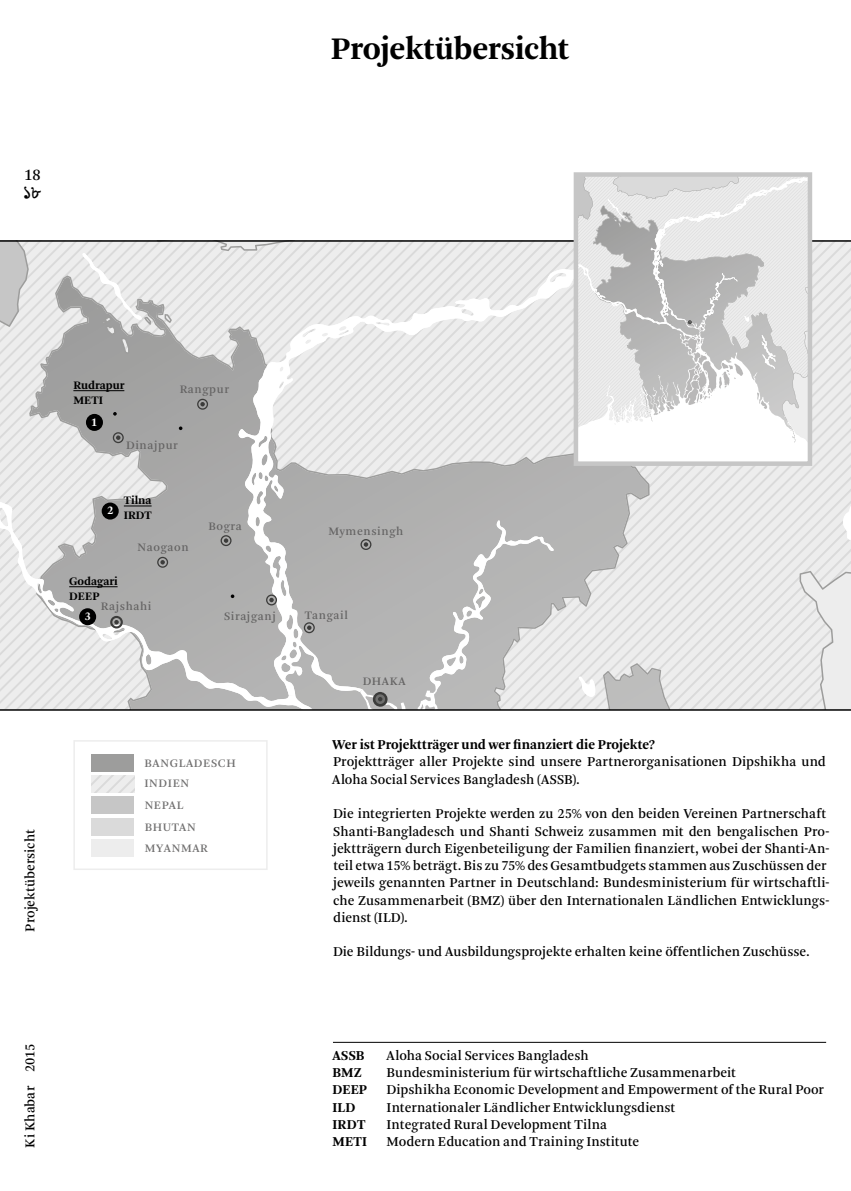
<style>
.page{position:relative;width:851px;height:1191px;background:#fff}
.page>*{position:absolute;margin:0;border:0;box-sizing:border-box;transform-origin:0 0}
.t1{font:700 33px "Arnhem";letter-spacing:-.015em;color:#000}
.t2{font:21px "Bangla MN";color:#000}
.t3{font:16.5px "Arnhem";color:#000}
.t4{font:14.25px/17.2px "Arnhem";color:#000}
.t5{font:700 14.25px "Arnhem";letter-spacing:.005em;color:#000}
.t6{font:12px "Arnhem";letter-spacing:.05em;color:#646363}
.t7{font:12px/21.1px "Arnhem";letter-spacing:.05em;color:#706f6f}
.t8{font:700 12px/15px "Arnhem";color:#000}
.t9{font:700 12px "Arnhem";color:#fff}
</style>
<div class="page">
<div style="left:73px;top:740px;width:194px;height:130px;border:2px solid #ededed"></div>
<svg style="left:757px;top:696px;width:93px;height:13px"></svg>
<svg style="left:29px;top:275px;width:728px;height:434px;background:#bbbbba"></svg>
<svg style="left:0;top:242px;width:29px;height:85px;background:#ccc"></svg>
<svg style="left:0;top:481px;width:328px;height:228px;background:#cdcdcd"></svg>
<svg style="left:0;top:506px;width:312px;height:203px;background:#c7c7c7"></svg>
<svg style="left:576px;top:696px;width:21px;height:1px"></svg>
<svg style="left:82px;top:242px;width:156px;height:112px;background:#d8d8d8"></svg>
<svg style="left:238px;top:242px;width:612px;height:454px;background:#e0e0e0"></svg>
<svg style="left:238px;top:242px;width:356px;height:417px;background:#d1d1d1"></svg>
<svg style="left:231px;top:594px;width:3px;height:4px"></svg>
<svg style="left:179px;top:426px;width:3px;height:4px"></svg>
<svg style="left:113px;top:412px;width:4px;height:3px"></svg>
<svg style="left:220px;top:535px;width:11px;height:11px"></svg>
<svg style="left:372px;top:691px;width:16px;height:16px"></svg>
<svg style="left:365px;top:694px;width:32px;height:15px"></svg>
<svg style="left:304px;top:622px;width:11px;height:11px"></svg>
<svg style="left:266px;top:594px;width:11px;height:11px"></svg>
<svg style="left:157px;top:557px;width:11px;height:11px"></svg>
<svg style="left:113px;top:432px;width:11px;height:11px"></svg>
<svg style="left:110px;top:616px;width:13px;height:12px"></svg>
<svg style="left:360px;top:539px;width:11px;height:11px"></svg>
<svg style="left:197px;top:399px;width:11px;height:11px"></svg>
<hr style="left:0;top:709px;width:850px;height:1px;background:#000">
<svg style="left:91px;top:775px;width:43px;height:17px"></svg>
<div style="left:91px;top:755px;width:43px;height:17px;background:#9d9d9c"></div>
<div style="left:91px;top:797px;width:43px;height:17px;background:#c6c6c6"></div>
<div style="left:91px;top:818px;width:43px;height:17px;background:#dadada"></div>
<div style="left:91px;top:839px;width:43px;height:17px;background:#ededed"></div>
<hr style="left:73px;top:390px;width:51px;height:1px;background:#000">
<svg style="left:124px;top:506px;width:28px;height:1px"></svg>
<hr style="left:0;top:240px;width:850px;height:2px;background:#000">
<hr style="left:69px;top:586px;width:49px;height:1px;background:#000">
<svg style="left:578px;top:177px;width:229px;height:280px"></svg>
<div style="left:573px;top:172px;width:239px;height:294px;border:4px solid #c6c6c6"></div>
<div style="left:86px;top:414px;width:17px;height:17px;background:#000;border-radius:50%"></div>
<div style="left:102px;top:502px;width:17px;height:17px;background:#000;border-radius:50%"></div>
<div style="left:79px;top:608px;width:17px;height:17px;background:#000;border-radius:50%"></div>
<hr style="left:333px;top:1042px;width:493px;height:1px;background:#000">
<p class="t3" style="left:24px;top:165px;width:18px">18</p>
<h2 class="t2" style="left:24px;top:177px;width:19px">১৮</h2>
<h1 class="t1" style="left:331px;top:30px;width:240px">Projektübersicht</h1>
<p class="t4" style="left:22px;top:931px;width:104px;rotate:-90deg">Projektübersicht</p>
<p class="t8" style="left:73px;top:378px;width:52px">Rudrapur<br>METI</p>
<p class="t9" style="left:91px;top:415px;width:8px">1</p>
<p class="t6" style="left:180px;top:382px;width:51px">Rangpur</p>
<p class="t6" style="left:126px;top:438px;width:53px">Dinajpur</p>
<p class="t9" style="left:107px;top:504px;width:8px">2</p>
<p class="t8" style="left:124px;top:493px;width:29px">Tilna<br>IRDT</p>
<p class="t6" style="left:138px;top:541px;width:52px">Naogaon</p>
<p class="t8" style="left:69px;top:574px;width:50px">Godagari<br>DEEP</p>
<p class="t6" style="left:101px;top:599px;width:52px">Rajshahi</p>
<p class="t9" style="left:84px;top:610px;width:8px">3</p>
<p class="t6" style="left:208px;top:519px;width:35px">Bogra</p>
<p class="t6" style="left:328px;top:524px;width:76px">Mymensingh</p>
<p class="t6" style="left:224px;top:610px;width:53px">Sirajganj</p>
<p class="t6" style="left:305px;top:608px;width:45px">Tangail</p>
<p class="t6" style="left:363px;top:675px;width:44px">DHAKA</p>
<p class="t5" style="left:332px;top:736px;width:324px">Wer ist Projektträger und wer finanziert die Projekte?</p>
<p class="t7" style="left:144px;top:752px;width:93px">BANGLADESCH</p>
<p class="t7" style="left:145px;top:795px;width:65px">NEPAL<br>BHUTAN<br>MYANMAR</p>
<p class="t7" style="left:144px;top:773px;width:46px">INDIEN</p>
<p class="t4" style="left:332px;top:753px;width:495px">Projektträger aller Projekte sind unsere Partnerorganisationen Dipshikha und<br>Aloha Social Services Bangladesh (ASSB).</p>
<p class="t4" style="left:333px;top:805px;width:497px">Die integrierten Projekte werden zu 25% von den beiden Vereinen Partnerschaft Shanti-Bangladesch und Shanti Schweiz zusammen mit den bengalischen Pro&shy;jektträgern durch Eigenbeteiligung der Familien finanziert, wobei der Shanti-An&shy;teil etwa 15% beträgt. Bis zu 75% des Gesamtbudgets stammen aus Zuschüssen der jeweils genannten Partner in Deutschland: Bundesministerium für wirtschaftli&shy;che Zusammenarbeit (BMZ) über den Internationalen Ländlichen Entwicklungs&shy;dienst (ILD).</p>
<p class="t4" style="left:333px;top:943px;width:478px">Die Bildungs- und Ausbildungsprojekte erhalten keine öffentlichen Zuschüsse.</p>
<p class="t4" style="left:22px;top:1147px;width:106px;rotate:-90deg">Ki Khabar 2015</p>
<p class="t5" style="left:332px;top:1047px;width:34px">ASSB</p>
<p class="t4" style="left:386px;top:1047px;width:203px">Aloha Social Services Bangladesh</p>
<p class="t5" style="left:332px;top:1064px;width:30px">BMZ</p>
<p class="t4" style="left:386px;top:1064px;width:350px">Bundesministerium für wirtschaftliche Zusammenarbeit</p>
<p class="t5" style="left:332px;top:1081px;width:36px">DEEP</p>
<p class="t4" style="left:386px;top:1081px;width:438px">Dipshikha Economic Development and Empowerment of the Rural Poor</p>
<p class="t5" style="left:332px;top:1099px;width:24px">ILD</p>
<p class="t4" style="left:386px;top:1098px;width:290px">Internationaler Ländlicher Entwicklungsdienst</p>
<p class="t5" style="left:332px;top:1116px;width:34px">IRDT</p>
<p class="t4" style="left:386px;top:1116px;width:222px">Integrated Rural Development Tilna</p>
<p class="t5" style="left:332px;top:1133px;width:36px">METI</p>
<p class="t4" style="left:386px;top:1133px;width:254px">Modern Education and Training Institute</p>
</div>
